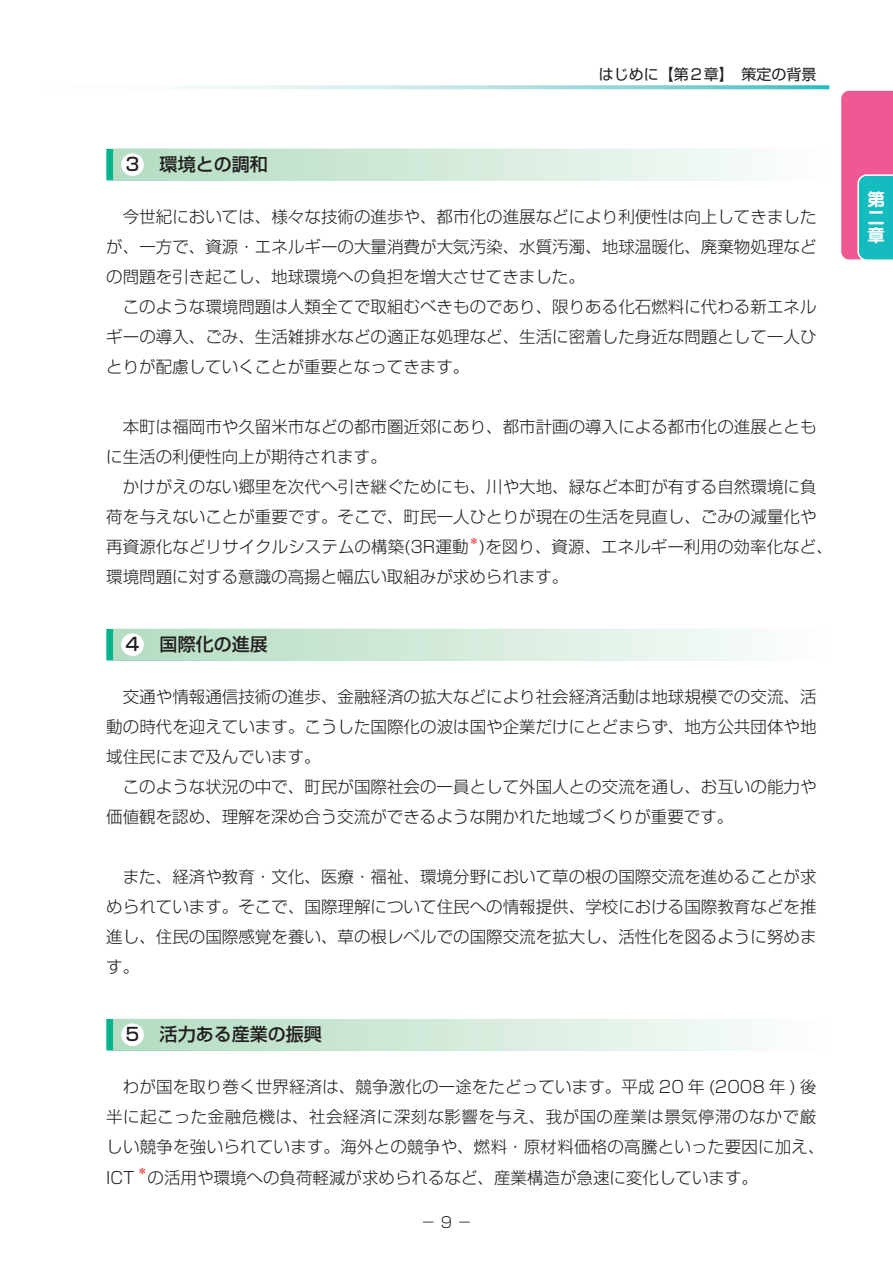
<style>
.page{position:relative;width:893px;height:1263px;background:#fff}
.page>*{position:absolute;margin:0;border:0;box-sizing:border-box;transform-origin:0 0}
.t1{font:500 18px "Shin Go Pro";color:#231f20}
.t2{font:18px/18px "Seurat Pro B";color:#fff;text-align:justify}
.t3{font:300 16.5px/30px "Shin Go Pro";color:#231f20;text-align:justify}
.t4{font:15px "Shin Go Pro";color:#231f20}
.t5{font:300 15px "Shin Go Pro";color:#231f20}
.t6{font:300 10.5px "Shin Go Pro";color:#ee1d23}
</style>
<div class="page">
<svg style="left:841px;top:90px;width:52px;height:170px;background:#aa7da4"></svg>
<div style="left:113px;top:149px;width:716px;height:31px;background:linear-gradient(to right,#b3dcc1,#fcfdfc)"></div>
<div style="left:121px;top:153px;width:23px;height:23px;background:#fff;border-radius:50%"></div>
<div style="left:113px;top:629px;width:716px;height:31px;background:linear-gradient(to right,#b3dcc1,#fcfdfc)"></div>
<div style="left:121px;top:633px;width:23px;height:23px;background:#fff;border-radius:50%"></div>
<div style="left:113px;top:1019px;width:716px;height:31px;background:linear-gradient(to right,#b3dcc1,#fcfdfc)"></div>
<div style="left:121px;top:1023px;width:23px;height:23px;background:#fff;border-radius:50%"></div>
<svg style="left:173px;top:85px;width:656px;height:4px;background:#b0e1e3"></svg>
<p class="t4" style="left:599px;top:62px;width:219px">はじめに【第２章】　策定の背景</p>
<p class="t1" style="left:124px;top:150px;width:146px">３　環境との調和</p>
<p class="t3" style="left:106px;top:200px;width:712px;text-indent:16px">今世紀においては、様々な技術の進歩や、都市化の進展などにより利便性は向上してきましたが、一方で、資源・エネルギーの大量消費が大気汚染、水質汚濁、地球温暖化、廃棄物処理などの問題を引き起こし、地球環境への負担を増大させてきました。</p>
<p class="t3" style="left:106px;top:290px;width:712px;text-indent:16px">このような環境問題は人類全てで取組むべきものであり、限りある化石燃料に代わる新エネルギーの導入、ごみ、生活雑排水などの適正な処理など、生活に密着した身近な問題として一人ひとりが配慮していくことが重要となってきます。</p>
<p class="t3" style="left:106px;top:410px;width:712px;text-indent:16px">本町は福岡市や久留米市などの都市圏近郊にあり、都市計画の導入による都市化の進展とともに生活の利便性向上が期待されます。</p>
<p class="t3" style="left:106px;top:470px;width:712px;text-indent:16px">かけがえのない郷里を次代へ引き継ぐためにも、川や大地、緑など本町が有する自然環境に負荷を与えないことが重要です。そこで、町民一人ひとりが現在の生活を見直し、ごみの減量化や再資源化などリサイクルシステムの構築(3R運動</p>
<p class="t6" style="left:469px;top:532px;width:12px">＊</p>
<p class="t3" style="left:106px;top:530px;width:728px;text-indent:373px">)を図り、資源、エネルギー利用の効率化など、環境問題に対する意識の高揚と幅広い取組みが求められます。</p>
<p class="t1" style="left:124px;top:630px;width:146px">４　国際化の進展</p>
<p class="t3" style="left:106px;top:680px;width:712px;text-indent:16px">交通や情報通信技術の進歩、金融経済の拡大などにより社会経済活動は地球規模での交流、活動の時代を迎えています。こうした国際化の波は国や企業だけにとどまらず、地方公共団体や地域住民にまで及んでいます。</p>
<p class="t3" style="left:106px;top:770px;width:712px;text-indent:16px">このような状況の中で、町民が国際社会の一員として外国人との交流を通し、お互いの能力や価値観を認め、理解を深め合う交流ができるような開かれた地域づくりが重要です。</p>
<p class="t3" style="left:106px;top:860px;width:712px;text-indent:16px">また、経済や教育・文化、医療・福祉、環境分野において草の根の国際交流を進めることが求められています。そこで、国際理解について住民への情報提供、学校における国際教育などを推進し、住民の国際感覚を養い、草の根レベルでの国際交流を拡大し、活性化を図るように努めます。</p>
<p class="t1" style="left:124px;top:1020px;width:200px">５　活力ある産業の振興</p>
<p class="t3" style="left:106px;top:1070px;width:720px;text-align:left;text-indent:16px">わが国を取り巻く世界経済は、競争激化の一途をたどっています。平成 20 年 (2008 年 ) 後半に起こった金融危機は、社会経済に深刻な影響を与え、我が国の産業は景気停滞のなかで厳しい競争を強いられています。海外との競争や、燃料・原材料価格の高騰といった要因に加え、ICT</p>
<p class="t6" style="left:137px;top:1162px;width:12px">＊</p>
<p class="t3" style="left:148px;top:1160px;width:612px">の活用や環境への負荷軽減が求められるなど、産業構造が急速に変化しています。</p>
<p class="t5" style="left:421px;top:1210px;width:53px">－ 9 －</p>
<p class="t2" style="left:867px;top:189px;width:19px">第二章</p>
</div>
